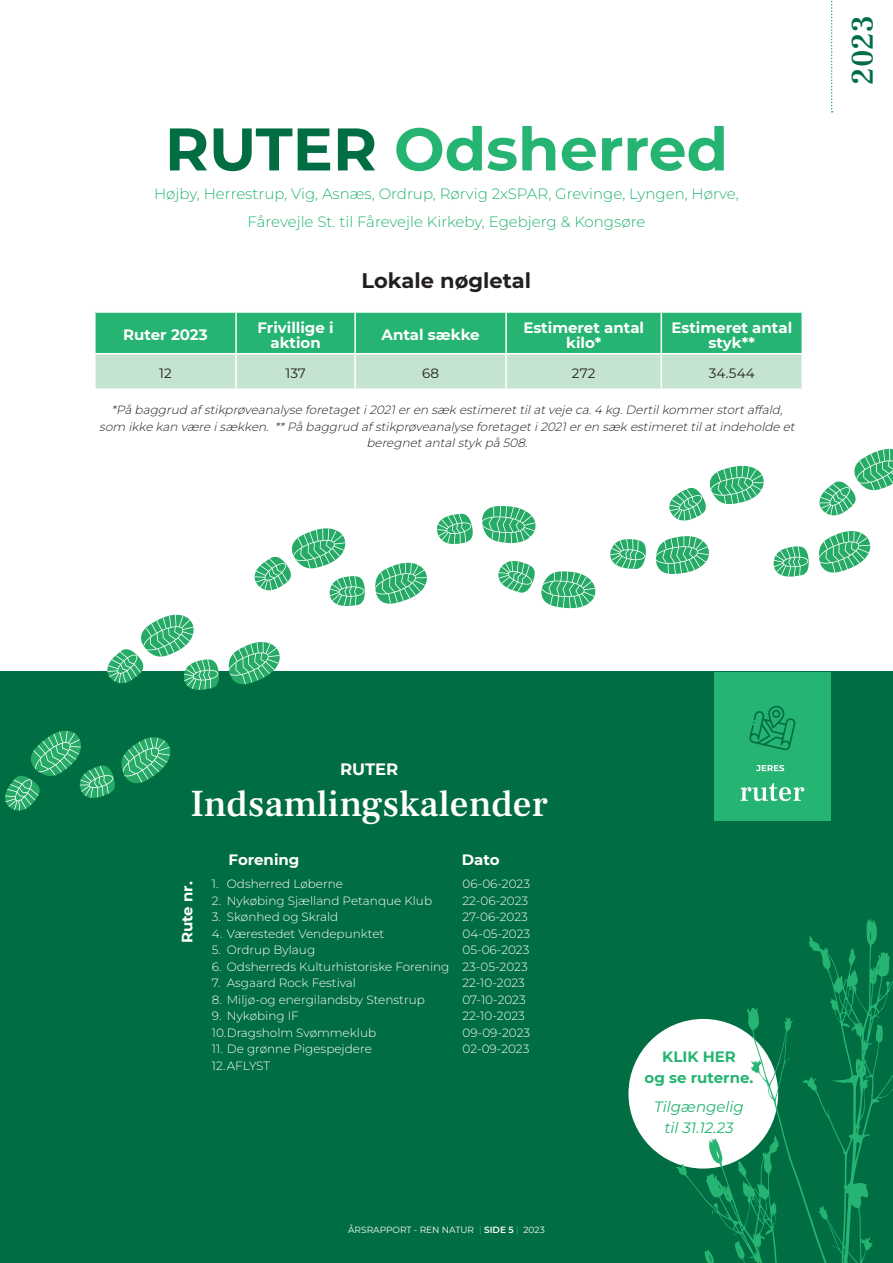
<style>
.page{position:relative;width:893px;height:1263px;background:#fff}
.page>*{position:absolute;margin:0;border:0;box-sizing:border-box;transform-origin:0 0}
.BRØD_TEKST{font:700 60px "Montserrat";color:#26b472}
.BRØD_TEKST-2{font:500 37.5px "Frank Ruhl Libre";color:#fff}
.BRØD_TEKST-3{font:500 30.75px "Frank Ruhl Libre";color:#006d43}
.OVERSKRIFT-_mellem{font:700 21px "Montserrat";color:#231f20}
.BRØD_TEKST-4{font:700 16.5px "Montserrat";color:#fff}
.BRØD_TEKST-5{font:100 15px "Montserrat";color:#26b472}
.OVERSKRIFT_TABEL{font:700 15px/15px "Montserrat";color:#fff;text-align:center}
.OVERSKRIFT-_mellem-2{font:italic 100 15px/21px "Montserrat";color:#26b472;text-align:center}
.OVERSKRIFT-_mellem-3{font:700 15px/21px "Montserrat";color:#26b472;text-align:center}
.Tekst_-_tabel{font:13.5px "Montserrat";letter-spacing:.01em;color:#231f20}
.t1{font:100 12px "Montserrat";color:#fff}
.BRØD_TEKST_____-_kursiv{font:italic 100 12px/16.5px "Montserrat";color:#231f20;text-align:center}
.INDHOLD_OG_SIDE{font:9px "Montserrat";color:#fff}
.s1{color:#006d43}
.s2{color:#26b472}
.s3{font-weight:600}
</style>
<div class="page">
<div style="left:0;top:672px;width:893px;height:591px;background:#006d43"></div>
<div style="left:628px;top:1019px;width:150px;height:149px;background:#fff;border-radius:50%"></div>
<div style="left:714px;top:672px;width:117px;height:148px;background:#26b472"></div>
<svg style="left:740px;top:783px;width:64px;height:18px"></svg>
<svg style="left:756px;top:765px;width:28px;height:6px"></svg>
<svg style="left:749px;top:705px;width:47px;height:46px"></svg>
<svg style="left:676px;top:918px;width:217px;height:345px"></svg>
<svg style="left:831px;top:1px;width:2px;height:111px"></svg>
<svg style="left:5px;top:730px;width:166px;height:81px"></svg>
<svg style="left:229px;top:642px;width:51px;height:43px"></svg>
<svg style="left:106px;top:614px;width:113px;height:76px"></svg>
<svg style="left:375px;top:562px;width:52px;height:42px"></svg>
<svg style="left:254px;top:528px;width:111px;height:79px"></svg>
<svg style="left:498px;top:561px;width:98px;height:48px"></svg>
<svg style="left:482px;top:506px;width:54px;height:37px"></svg>
<svg style="left:436px;top:514px;width:37px;height:30px"></svg>
<svg style="left:669px;top:465px;width:95px;height:56px"></svg>
<svg style="left:656px;top:536px;width:53px;height:38px"></svg>
<svg style="left:610px;top:539px;width:36px;height:30px"></svg>
<svg style="left:819px;top:448px;width:74px;height:68px"></svg>
<svg style="left:819px;top:531px;width:52px;height:42px"></svg>
<svg style="left:773px;top:546px;width:36px;height:31px"></svg>
<svg style="left:96px;top:313px;width:705px;height:75px;background:#6fca9d"></svg>
<hr style="left:235px;top:313px;width:2px;height:40px;background:#fff">
<hr style="left:354px;top:313px;width:2px;height:40px;background:#fff">
<hr style="left:505px;top:313px;width:2px;height:40px;background:#fff">
<hr style="left:661px;top:313px;width:1px;height:40px;background:#fff">
<hr style="left:94px;top:353px;width:142px;height:1px;background:#fff">
<hr style="left:236px;top:353px;width:119px;height:1px;background:#fff">
<hr style="left:235px;top:354px;width:2px;height:34px;background:#fff">
<hr style="left:355px;top:353px;width:151px;height:1px;background:#fff">
<hr style="left:354px;top:354px;width:2px;height:34px;background:#fff">
<hr style="left:506px;top:353px;width:155px;height:1px;background:#fff">
<hr style="left:505px;top:354px;width:2px;height:34px;background:#fff">
<hr style="left:661px;top:353px;width:142px;height:1px;background:#fff">
<hr style="left:661px;top:354px;width:1px;height:34px;background:#fff">
<p class="BRØD_TEKST" style="left:165px;top:106px;width:565px"><span class="s1">RUTER</span> Odsherred</p>
<p class="BRØD_TEKST-5" style="left:154px;top:184px;width:586px">Højby, Herrestrup, Vig, Asnæs, Ordrup, Rørvig 2xSPAR, Grevinge, Lyngen, Hørve,</p>
<p class="BRØD_TEKST-5" style="left:248px;top:212px;width:399px">Fårevejle St. til Fårevejle Kirkeby, Egebjerg &amp; Kongsøre</p>
<p class="OVERSKRIFT-_mellem" style="left:362px;top:265px;width:171px">Lokale nøgletal</p>
<p class="OVERSKRIFT_TABEL" style="left:123px;top:326px;width:86px">Ruter 2023</p>
<p class="OVERSKRIFT_TABEL" style="left:258px;top:319px;width:78px">Frivillige i aktion</p>
<p class="OVERSKRIFT_TABEL" style="left:381px;top:326px;width:100px">Antal sække</p>
<p class="OVERSKRIFT_TABEL" style="left:523px;top:319px;width:122px">Estimeret antal kilo*</p>
<p class="OVERSKRIFT_TABEL" style="left:671px;top:319px;width:122px">Estimeret antal styk**</p>
<p class="Tekst_-_tabel" style="left:159px;top:364px;width:14px">12</p>
<p class="Tekst_-_tabel" style="left:285px;top:364px;width:22px">137</p>
<p class="Tekst_-_tabel" style="left:422px;top:364px;width:18px">68</p>
<p class="Tekst_-_tabel" style="left:572px;top:364px;width:25px">272</p>
<p class="Tekst_-_tabel" style="left:709px;top:364px;width:47px">34.544</p>
<p class="BRØD_TEKST_____-_kursiv" style="left:99px;top:401px;width:700px">*På baggrud afstikprøveanalyse foretageti2021eren sæk estimerettilatveje ca.4 kg.Dertilkommerstortaffald, som ikke kan være isækken. **På baggrud afstikprøveanalyse foretageti2021eren sæk estimerettilatindeholde et beregnetantalsty k på 508.</p>
<p class="BRØD_TEKST-3" style="left:843px;top:84px;width:71px;rotate:-90deg">2023</p>
<p class="BRØD_TEKST-4" style="left:340px;top:757px;width:60px">RUTER</p>
<p class="BRØD_TEKST-2" style="left:191px;top:780px;width:359px">Indsamlingskalender</p>
<p class="OVERSKRIFT_TABEL" style="left:179px;top:943px;width:63px;rotate:-90deg">Rute nr.</p>
<p class="OVERSKRIFT_TABEL" style="left:229px;top:851px;width:72px">Forening</p>
<p class="OVERSKRIFT_TABEL" style="left:462px;top:852px;width:39px">Dato</p>
<p class="t1" style="left:212px;top:876px;width:133px">1. Odsherred Løberne</p>
<p class="t1" style="left:462px;top:876px;width:69px">06-06-2023</p>
<p class="t1" style="left:212px;top:892px;width:222px">2. Nykøbing Sjælland Petanque Klub</p>
<p class="t1" style="left:462px;top:892px;width:67px">22-06-2023</p>
<p class="t1" style="left:212px;top:909px;width:128px">3. Skønhed og Skrald</p>
<p class="t1" style="left:462px;top:909px;width:67px">27-06-2023</p>
<p class="t1" style="left:212px;top:925px;width:174px">4. Værestedet Vendepunktet</p>
<p class="t1" style="left:462px;top:925px;width:69px">04-05-2023</p>
<p class="t1" style="left:212px;top:942px;width:105px">5. Ordrup Bylaug</p>
<p class="t1" style="left:462px;top:942px;width:68px">05-06-2023</p>
<p class="t1" style="left:212px;top:958px;width:317px">6. Odsherreds Kulturhistoriske Forening 23-05-2023</p>
<p class="t1" style="left:212px;top:975px;width:146px">7. Asgaard Rock Festival</p>
<p class="t1" style="left:462px;top:975px;width:64px">22-10-2023</p>
<p class="t1" style="left:212px;top:991px;width:214px">8. Miljø-og energilandsby Stenstrup</p>
<p class="t1" style="left:462px;top:991px;width:65px">07-10-2023</p>
<p class="t1" style="left:212px;top:1008px;width:88px">9. Nykøbing IF</p>
<p class="t1" style="left:462px;top:1008px;width:64px">22-10-2023</p>
<p class="t1" style="left:212px;top:1024px;width:166px">10.Dragsholm Svømmeklub</p>
<p class="t1" style="left:462px;top:1024px;width:69px">09-09-2023</p>
<p class="t1" style="left:212px;top:1041px;width:161px">11. De grønne Pigespejdere</p>
<p class="t1" style="left:462px;top:1041px;width:68px">02-09-2023</p>
<p class="t1" style="left:212px;top:1057px;width:60px">12.AFLYST</p>
<p class="INDHOLD_OG_SIDE" style="left:348px;top:1224px;width:198px">ÅRSRAPPORT - REN NATUR <span class="s2">|</span> <span class="s3">SIDE 5</span> <span class="s2">|</span> 2023</p>
<p class="OVERSKRIFT-_mellem-3" style="left:645px;top:1046px;width:111px">KLIK HER<br>og se ruterne.</p>
<p class="OVERSKRIFT-_mellem-2" style="left:654px;top:1095px;width:91px">Tilgængelig til 31.12.23</p>
</div>
